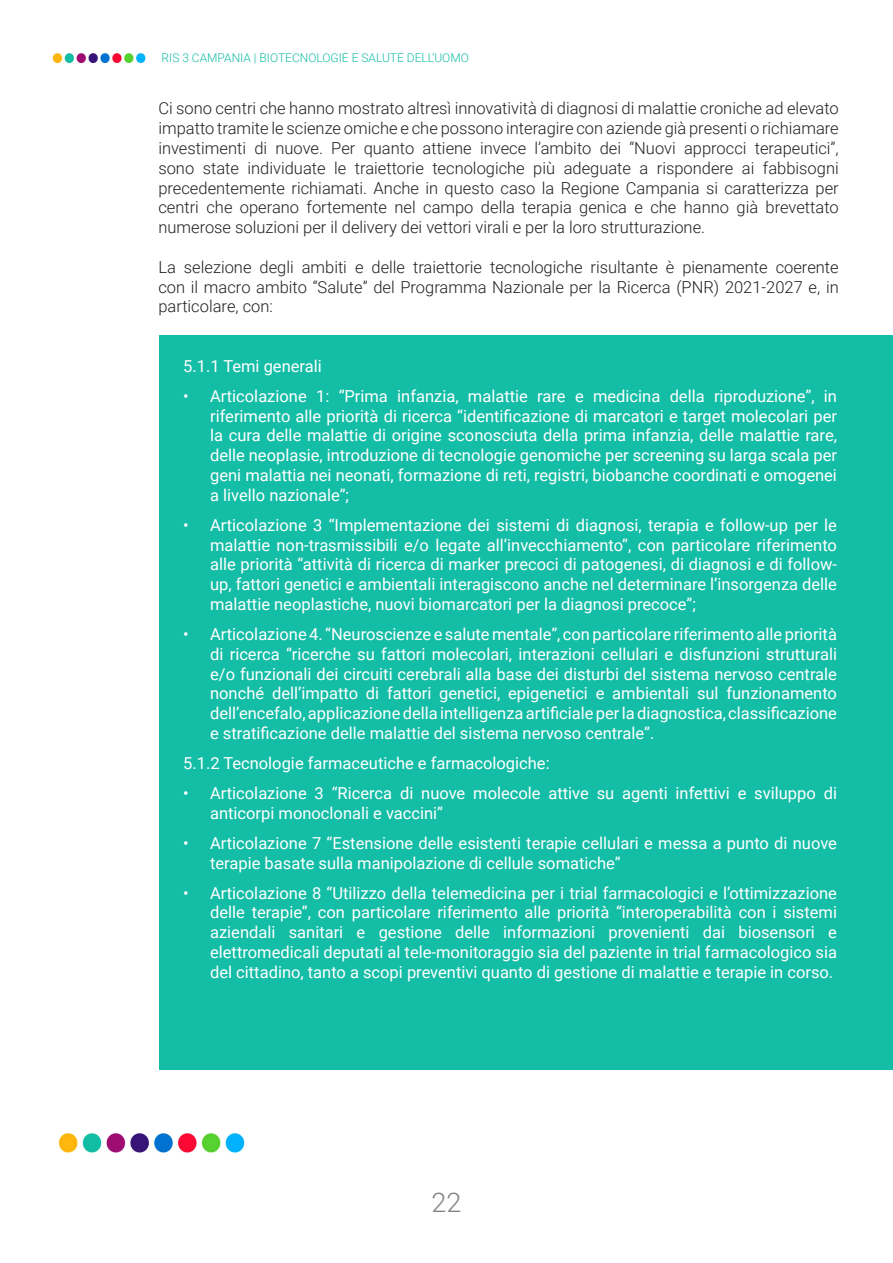
<style>
.page{position:relative;width:893px;height:1263px;background:#fff}
.page>*{position:absolute;margin:0;border:0;box-sizing:border-box;transform-origin:0 0}
.t1{font:300 27px "Roboto";color:#808285}
.t2{font:16.5px/19.8px "Roboto";color:#fff;text-align:justify}
.t3{font:300 16.5px/19.8px "Roboto";color:#231f20;text-align:justify}
.t4{font:300 12px "Roboto";color:#14bda6}
</style>
<div class="page">
<div style="left:159px;top:334px;width:734px;height:735px;background:#14bda6"></div>
<img style="left:52px;top:53px;width:94px;height:11px">
<img style="left:58px;top:1133px;width:187px;height:20px">
<p class="t4" style="left:162px;top:49px;width:309px">RIS 3 CAMPANIA | BIOTECNOLOGIE E SALUTE DELL’UOMO</p>
<p class="t3" style="left:158px;top:98px;width:682px">Ci sono centri che hanno mostrato altresì innovatività di diagnosi di malattie croniche ad elevato impatto tramite le scienze omiche e che possono interagire con aziende già presenti o richiamare investimenti di nuove. Per quanto attiene invece l’ambito dei “Nuovi approcci terapeutici”, sono state individuate le traiettorie tecnologiche più adeguate a rispondere ai fabbisogni precedentemente richiamati. Anche in questo caso la Regione Campania si caratterizza per centri che operano fortemente nel campo della terapia genica e che hanno già brevettato numerose soluzioni per il delivery dei vettori virali e per la loro strutturazione.</p>
<p class="t3" style="left:158px;top:256px;width:682px">La selezione degli ambiti e delle traiettorie tecnologiche risultante è pienamente coerente con il macro ambito “Salute” del Programma Nazionale per la Ricerca (PNR) 2021-2027 e, in particolare, con:</p>
<p class="t2" style="left:183px;top:355px;width:140px">5.1.1 Temi generali</p>
<p class="t2" style="left:210px;top:385px;width:628px;text-indent:-27px">• Articolazione 1: “Prima infanzia, malattie rare e medicina della riproduzione”, in riferimento alle priorità di ricerca “identificazione di marcatori e target molecolari per la cura delle malattie di origine sconosciuta della prima infanzia, delle malattie rare, delle neoplasie, introduzione di tecnologie genomiche per screening su larga scala per geni malattia nei neonati, formazione di reti, registri, biobanche coordinati e omogenei a livello nazionale”;</p>
<p class="t2" style="left:210px;top:514px;width:628px;text-indent:-27px">• Articolazione 3 “Implementazione dei sistemi di diagnosi, terapia e follow-up per le malattie non-trasmissibili e/o legate all’invecchiamento”, con particolare riferimento alle priorità “attività di ricerca di marker precoci di patogenesi, di diagnosi e di follow&shy;up, fattori genetici e ambientali interagiscono anche nel determinare l’insorgenza delle malattie neoplastiche, nuovi biomarcatori per la diagnosi precoce”;</p>
<p class="t2" style="left:210px;top:623px;width:628px;text-indent:-27px">• Articolazione 4. “Neuroscienze e salute mentale”, con particolare riferimento alle priorità di ricerca “ricerche su fattori molecolari, interazioni cellulari e disfunzioni strutturali e/o funzionali dei circuiti cerebrali alla base dei disturbi del sistema nervoso centrale nonché dell’impatto di fattori genetici, epigenetici e ambientali sul funzionamento dell’encefalo, applicazione della intelligenza artificiale per la diagnostica, classificazione e stratificazione delle malattie del sistema nervoso centrale”.</p>
<p class="t2" style="left:183px;top:752px;width:368px">5.1.2 Tecnologie farmaceutiche e farmacologiche:</p>
<p class="t2" style="left:210px;top:782px;width:628px;text-indent:-27px">• Articolazione 3 “Ricerca di nuove molecole attive su agenti infettivi e sviluppo di anticorpi monoclonali e vaccini”</p>
<p class="t2" style="left:210px;top:832px;width:628px;text-indent:-27px">• Articolazione 7 “Estensione delle esistenti terapie cellulari e messa a punto di nuove terapie basate sulla manipolazione di cellule somatiche”</p>
<p class="t2" style="left:210px;top:882px;width:628px;text-indent:-27px">• Articolazione 8 “Utilizzo della telemedicina per i trial farmacologici e l’ottimizzazione delle terapie”, con particolare riferimento alle priorità “interoperabilità con i sistemi aziendali sanitari e gestione delle informazioni provenienti dai biosensori e elettromedicali deputati al tele-monitoraggio sia del paziente in trial farmacologico sia del cittadino, tanto a scopi preventivi quanto di gestione di malattie e terapie in corso.</p>
<h1 class="t1" style="left:431px;top:1183px;width:31px">22</h1>
</div>
